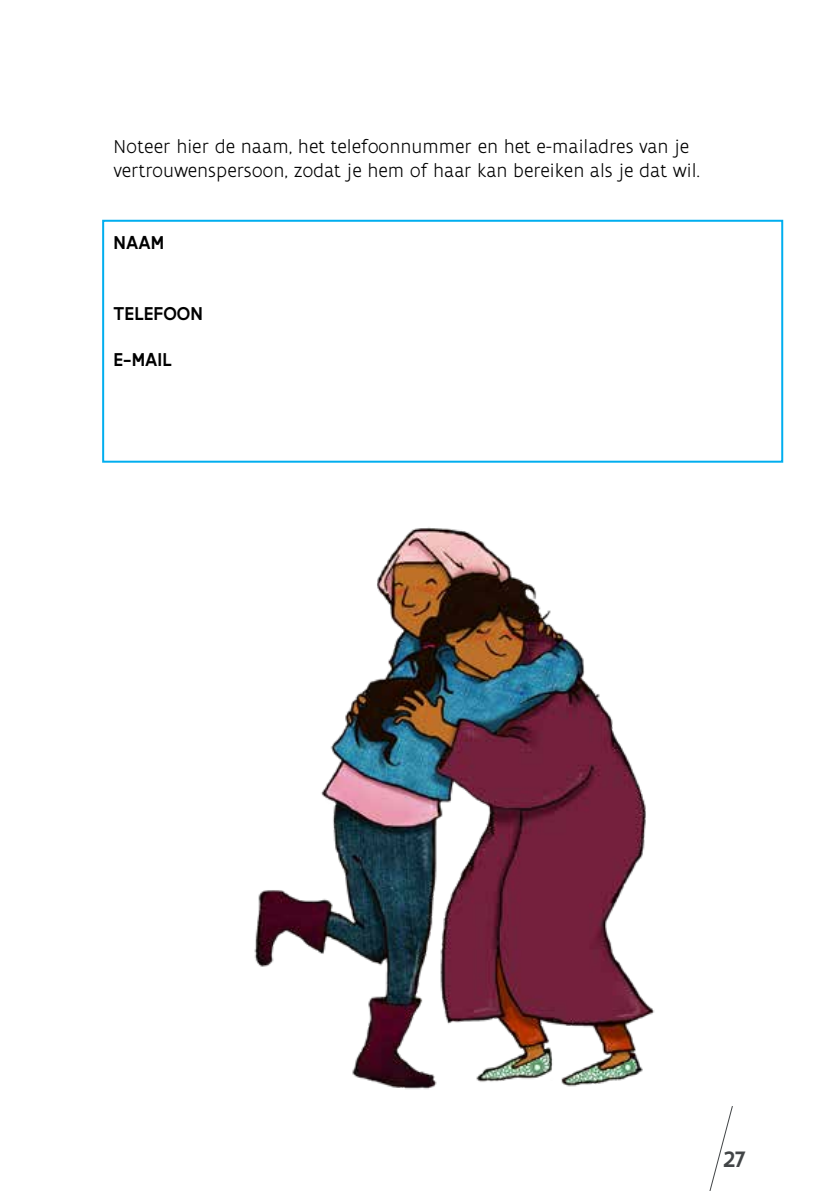
<style>
.page{position:relative;width:840px;height:1191px;background:#fff}
.page>*{position:absolute;margin:0;border:0;box-sizing:border-box;transform-origin:0 0}
.t1{font:500 24px "Flanders Art Sans";color:#424547}
.t2{font:300 20px/24px "Flanders Art Sans";color:#000}
.t3{font:500 20px "Flanders Art Sans";letter-spacing:.005em;color:#000}
</style>
<div class="page">
<svg style="left:709px;top:1106px;width:24px;height:85px"></svg>
<div style="left:102px;top:220px;width:680px;height:243px;border:2px solid #00aeef"></div>
<img style="left:254px;top:527px;width:401px;height:562px">
<p class="t2" style="left:113px;top:134px;width:588px">Noteer hier de naam, het telefoonnummer en het e-mailadres van je vertrouwenspersoon, zodat je hem of haar kan bereiken als je dat wil.</p>
<p class="t3" style="left:113px;top:230px;width:52px">NAAM</p>
<p class="t3" style="left:113px;top:301px;width:91px">TELEFOON</p>
<p class="t3" style="left:113px;top:347px;width:60px">E-MAIL</p>
<p class="t1" style="left:723px;top:1144px;width:24px">27</p>
</div>
